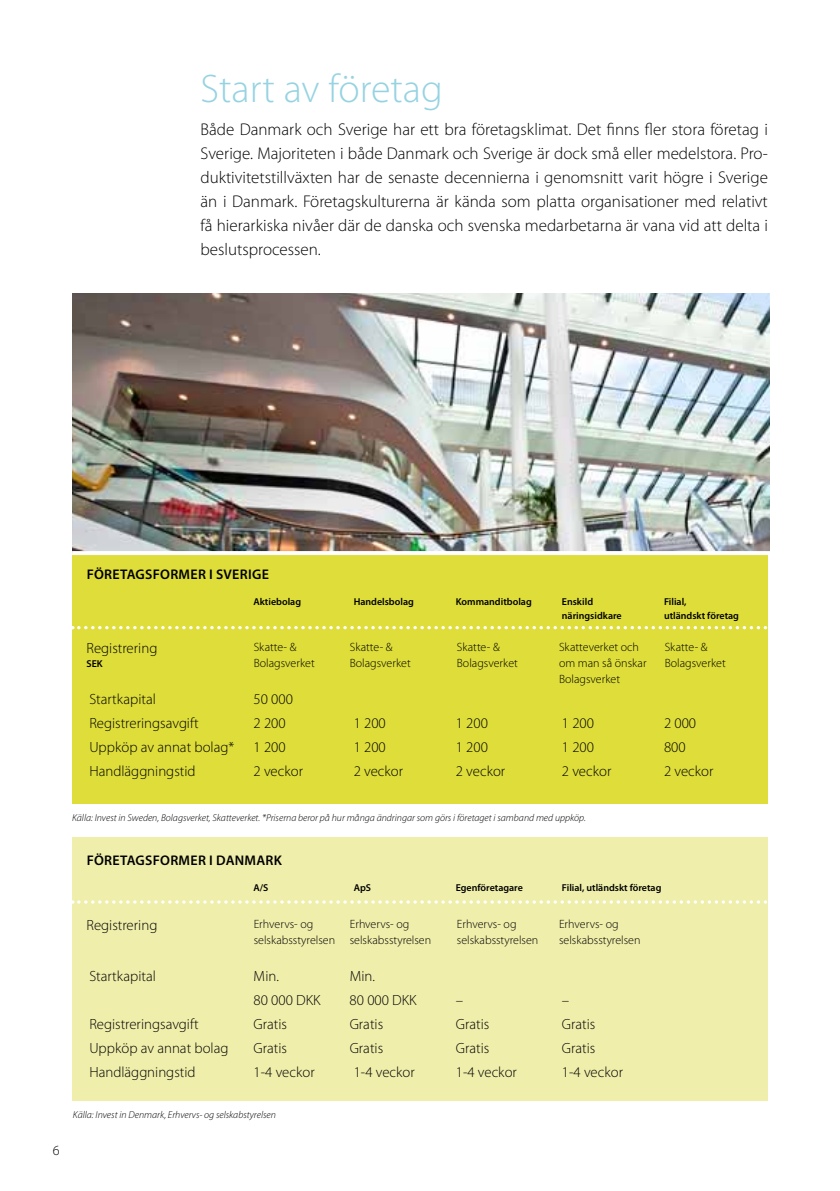
<style>
.page{position:relative;width:840px;height:1191px;background:#fff}
.page>*{position:absolute;margin:0;border:0;box-sizing:border-box;transform-origin:0 0}
.t1{font:300 40px "Myriad Pro";color:#96d3e2}
.t2{font:300 17px/24px "Myriad Pro";color:#000;text-align:justify}
.t3{font:300 14.8px "Myriad Pro";color:#000}
.t4{font:600 14px "Myriad Pro";letter-spacing:.02em;color:#000}
.t5{font:300 14px "Myriad Pro";color:#000}
.t6{font:300 12px/16px "Myriad Pro";color:#000}
.t7{font:italic 300 10px "Myriad Pro";color:#000}
.t8{font:600 10px "Myriad Pro";color:#000}
</style>
<div class="page">
<div style="left:72px;top:551px;width:695px;height:253px;background:#dedd3a"></div>
<div style="left:72px;top:837px;width:695px;height:264px;background:#efeeaa"></div>
<svg style="left:79px;top:626px;width:689px;height:3px"></svg>
<svg style="left:79px;top:900px;width:689px;height:3px"></svg>
<img style="left:72px;top:293px;width:696px;height:258px">
<hr style="left:72px;top:551px;width:697px;height:4px;background:#fff">
<h1 class="t1" style="left:200px;top:65px;width:243px">Start av företag</h1>
<p class="t2" style="left:200px;top:117px;width:568px">Både Danmark och Sverige har ett bra företagsklimat. Det finns fler stora företag i Sverige. Majoriteten i både Danmark och Sverige är dock små eller medelstora. Pro&shy;duktivitetstillväxten har de senaste decennierna i genomsnitt varit högre i Sverige än i Danmark. Företagskulturerna är kända som platta organisationer med relativt få hierarkiska nivåer där de danska och svenska medarbetarna är vana vid att delta i beslutsprocessen.</p>
<p class="t4" style="left:87px;top:565px;width:183px">Företagsformer i Sverige</p>
<p class="t3" style="left:86px;top:639px;width:72px">Registrering</p>
<p class="t8" style="left:86px;top:657px;width:18px">SEK</p>
<p class="t8" style="left:253px;top:595px;width:49px">Aktiebolag</p>
<p class="t8" style="left:353px;top:595px;width:62px">Handelsbolag</p>
<p class="t8" style="left:455px;top:595px;width:95px">Kommanditbolag E</p>
<p class="t8" style="left:566px;top:595px;width:28px">nskild</p>
<p class="t8" style="left:663px;top:595px;width:24px">Filial,</p>
<p class="t8" style="left:561px;top:609px;width:61px">näringsidkare</p>
<p class="t8" style="left:663px;top:609px;width:76px">utländskt företag</p>
<p class="t6" style="left:253px;top:639px;width:63px">Skatte- &amp;<br>Bolagsverket</p>
<p class="t6" style="left:349px;top:639px;width:63px">Skatte- &amp;<br>Bolagsverket</p>
<p class="t6" style="left:456px;top:639px;width:63px">Skatte- &amp;<br>Bolagsverket</p>
<p class="t6" style="left:558px;top:639px;width:89px">Skatteverket och om man så önskar<br>Bolagsverket</p>
<p class="t6" style="left:664px;top:639px;width:63px">Skatte- &amp;<br>Bolagsverket</p>
<p class="t3" style="left:89px;top:690px;width:68px">Startkapital</p>
<p class="t3" style="left:253px;top:690px;width:41px">50 000</p>
<p class="t3" style="left:89px;top:714px;width:111px">Registreringsavgift</p>
<p class="t3" style="left:253px;top:714px;width:34px">2 200</p>
<p class="t3" style="left:353px;top:714px;width:34px">1 200</p>
<p class="t3" style="left:455px;top:714px;width:34px">1 200</p>
<p class="t3" style="left:561px;top:714px;width:34px">1 200</p>
<p class="t3" style="left:663px;top:714px;width:34px">2 000</p>
<p class="t3" style="left:89px;top:738px;width:146px">Uppköp av annat bolag*</p>
<p class="t3" style="left:253px;top:738px;width:34px">1 200</p>
<p class="t3" style="left:353px;top:738px;width:34px">1 200</p>
<p class="t3" style="left:455px;top:738px;width:34px">1 200</p>
<p class="t3" style="left:561px;top:738px;width:34px">1 200</p>
<p class="t3" style="left:663px;top:738px;width:23px">800</p>
<p class="t3" style="left:89px;top:762px;width:108px">Handläggningstid</p>
<p class="t3" style="left:253px;top:762px;width:51px">2 veckor</p>
<p class="t3" style="left:353px;top:762px;width:51px">2 veckor</p>
<p class="t3" style="left:455px;top:762px;width:51px">2 veckor</p>
<p class="t3" style="left:561px;top:762px;width:51px">2 veckor</p>
<p class="t3" style="left:663px;top:762px;width:51px">2 veckor</p>
<p class="t5" style="left:53px;top:1141px;width:8px">6</p>
<p class="t7" style="left:72px;top:812px;width:515px">Källa: Invest in Sweden, Bolagsverket, Skatteverket. *Priserna beror på hur många ändringar som görs i företaget i samband med uppköp.</p>
<p class="t4" style="left:87px;top:851px;width:197px">Företagsformer i DANMARK</p>
<p class="t3" style="left:86px;top:916px;width:72px">Registrering</p>
<p class="t8" style="left:253px;top:881px;width:16px">A/S</p>
<p class="t8" style="left:353px;top:881px;width:19px">ApS</p>
<p class="t8" style="left:455px;top:881px;width:90px">Egenföretagare F</p>
<p class="t8" style="left:566px;top:881px;width:96px">ilial, utländskt företag</p>
<p class="t6" style="left:253px;top:916px;width:83px">Erhvervs- og selskabsstyrelsen</p>
<p class="t6" style="left:349px;top:916px;width:83px">Erhvervs- og selskabsstyrelsen</p>
<p class="t6" style="left:456px;top:915px;width:83px">Erhvervs- og selskabsstyrelsen</p>
<p class="t6" style="left:558px;top:915px;width:83px">Erhvervs- og selskabsstyrelsen</p>
<p class="t3" style="left:89px;top:967px;width:68px">Startkapital</p>
<p class="t3" style="left:253px;top:967px;width:27px">Min.</p>
<p class="t3" style="left:349px;top:967px;width:27px">Min.</p>
<p class="t3" style="left:253px;top:991px;width:68px">80 000 DKK</p>
<p class="t3" style="left:349px;top:991px;width:68px">80 000 DKK</p>
<p class="t3" style="left:89px;top:1015px;width:111px">Registreringsavgift</p>
<p class="t3" style="left:253px;top:1015px;width:35px">Gratis</p>
<p class="t3" style="left:349px;top:1015px;width:35px">Gratis</p>
<p class="t3" style="left:455px;top:1015px;width:35px">Gratis</p>
<p class="t3" style="left:561px;top:1015px;width:35px">Gratis</p>
<p class="t3" style="left:89px;top:1039px;width:140px">Uppköp av annat bolag</p>
<p class="t3" style="left:253px;top:1039px;width:35px">Gratis</p>
<p class="t3" style="left:349px;top:1039px;width:35px">Gratis</p>
<p class="t3" style="left:455px;top:1039px;width:35px">Gratis</p>
<p class="t3" style="left:561px;top:1039px;width:35px">Gratis</p>
<p class="t3" style="left:89px;top:1063px;width:108px">Handläggningstid</p>
<p class="t3" style="left:253px;top:1063px;width:63px">1-4 veckor</p>
<p class="t3" style="left:353px;top:1063px;width:63px">1-4 veckor</p>
<p class="t3" style="left:455px;top:1063px;width:63px">1-4 veckor</p>
<p class="t3" style="left:561px;top:1063px;width:63px">1-4 veckor</p>
<p class="t7" style="left:73px;top:1109px;width:204px">Källa: Invest in Denmark, Erhvervs- og selskabstyrelsen</p>
</div>
